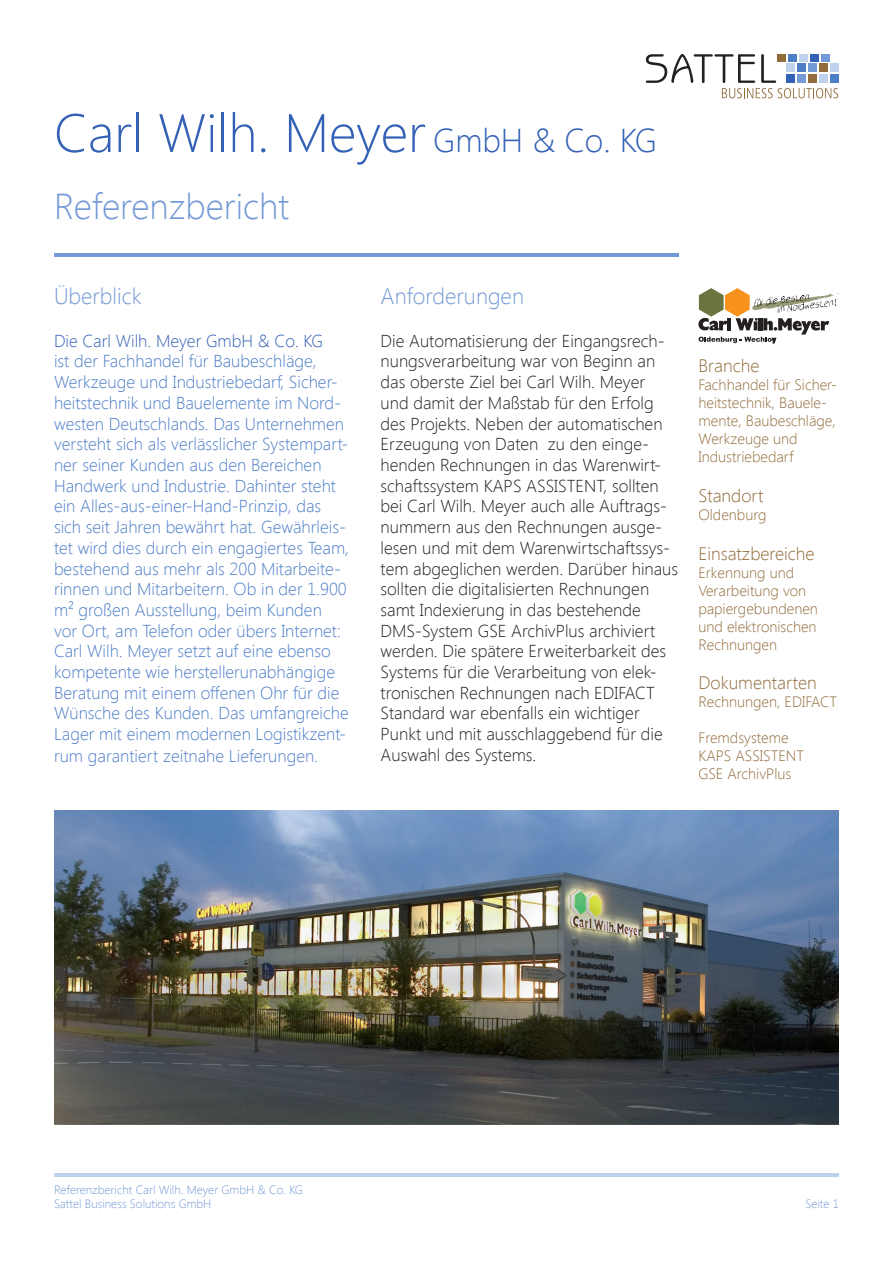
<style>
.page{position:relative;width:893px;height:1263px;background:#fff}
.page>*{position:absolute;margin:0;border:0;box-sizing:border-box;transform-origin:0 0}
.t1{font:300 54px "Segoe UI";color:#3361b5}
.t2{font:300 36px "Segoe UI";color:#7399d6}
.t3{font:300 22.5px "Segoe UI";color:#7399d6}
.t4{font:300 18px "Segoe UI";color:#916b3b}
.t5{font:300 17.25px/20.7px "Segoe UI";color:#4d7dc7}
.t6{font:300 17.25px/20.7px "Segoe UI";color:#231f20}
.t7{font:300 15px/18px "Segoe UI";color:#916b3b}
.t8{font:300 12px "Segoe UI";color:#7399d6}
.s1{font-size:33px}
.s2{color:#3361b5}
</style>
<div class="page">
<hr style="left:54px;top:1174px;width:785px;height:3px;background:#bfd1ed">
<hr style="left:54px;top:254px;width:624px;height:3px;background:#7399d6">
<div style="left:830px;top:64px;width:9px;height:8px;background:#bfd1ed"></div>
<div style="left:830px;top:74px;width:9px;height:9px;background:#4d7dc7"></div>
<svg style="left:646px;top:54px;width:192px;height:44px"></svg>
<img style="left:54px;top:810px;width:785px;height:314px">
<svg style="left:698px;top:288px;width:141px;height:55px"></svg>
<p class="t1" style="left:54px;top:96px;width:604px">Carl Wilh. Meyer <span class="s1">GmbH &amp; Co. KG</span></p>
<p class="t2" style="left:54px;top:181px;width:237px">Referenzbericht</p>
<p class="t3" style="left:54px;top:281px;width:89px">Überblick</p>
<p class="t5" style="left:54px;top:330px;width:297px"><span class="s2">Die Carl Wilh. Meyer GmbH &amp; Co. KG<br></span>ist der Fachhandel für Baubeschläge, Werkzeuge und Industriebedarf, Sicher&shy;heitstechnik und Bauelemente im Nord&shy;westen Deutschlands. Das Unternehmen versteht sich als verlässlicher Systempart&shy;ner seiner Kunden aus den Bereichen Handwerk und Industrie. Dahinter steht ein Alles-aus-einer-Hand-Prinzip, das sich seit Jahren bewährt hat. Gewährleis&shy;tet wird dies durch ein engagiertes Team, bestehend aus mehr als 200 Mitarbeite&shy;rinnen und Mitarbeitern. Ob in der 1.900 m² großen Ausstellung, beim Kunden vor Ort, am Telefon oder übers Internet:<br>Carl Wilh. Meyer setzt auf eine ebenso kompetente wie herstellerunabhängige Beratung mit einem offenen Ohr für die Wünsche des Kunden. Das umfangreiche Lager mit einem modernen Logistikzent&shy;rum garantiert zeitnahe Lieferungen.</p>
<p class="t3" style="left:381px;top:281px;width:145px">Anforderungen</p>
<p class="t6" style="left:381px;top:330px;width:299px">Die Automatisierung der Eingangsrech&shy;nungsverarbeitung war von Beginn an das oberste Ziel bei Carl Wilh. Meyer<br>und damit der Maßstab für den Erfolg des Projekts. Neben der automatischen Erzeugung von Daten zu den einge&shy;henden Rechnungen in das Warenwirt&shy;schaftssystem KAPS ASSISTENT, sollten bei Carl Wilh. Meyer auch alle Auftrags&shy;nummern aus den Rechnungen ausge&shy;lesen und mit dem Warenwirtschaftssys&shy;tem abgeglichen werden. Darüber hinaus sollten die digitalisierten Rechnungen samt Indexierung in das bestehende DMS-System GSE ArchivPlus archiviert werden. Die spätere Erweiterbarkeit des Systems für die Verarbeitung von elek&shy;tronischen Rechnungen nach EDIFACT Standard war ebenfalls ein wichtiger Punkt und mit ausschlaggebend für die Auswahl des Systems.</p>
<p class="t4" style="left:698px;top:354px;width:62px">Branche</p>
<p class="t7" style="left:698px;top:376px;width:140px">Fachhandel für Sicher&shy;heitstechnik, Bauele&shy;mente, Baubeschläge,<br>Werkzeuge und<br>Industriebedarf</p>
<p class="t4" style="left:698px;top:483px;width:67px">Standort</p>
<p class="t7" style="left:698px;top:505px;width:69px">Oldenburg</p>
<p class="t4" style="left:698px;top:541px;width:118px">Einsatzbereiche</p>
<p class="t7" style="left:698px;top:563px;width:121px">Erkennung und<br>Verarbeitung von papiergebundenen und elektronischen<br>Rechnungen</p>
<p class="t4" style="left:698px;top:670px;width:120px">Dokumentarten</p>
<p class="t7" style="left:698px;top:692px;width:140px">Rechnungen, EDIFACT</p>
<p class="t7" style="left:698px;top:728px;width:92px">Fremdsysteme</p>
<p class="t7" style="left:698px;top:746px;width:107px">KAPS ASSISTENT</p>
<p class="t7" style="left:698px;top:764px;width:94px">GSE ArchivPlus</p>
<p class="t8" style="left:54px;top:1181px;width:250px">Referenzbericht Carl Wilh. Meyer GmbH &amp; Co. KG</p>
<p class="t8" style="left:54px;top:1196px;width:159px">Sattel Business Solutions GmbH</p>
<p class="t8" style="left:805px;top:1196px;width:35px">Seite 1</p>
</div>
